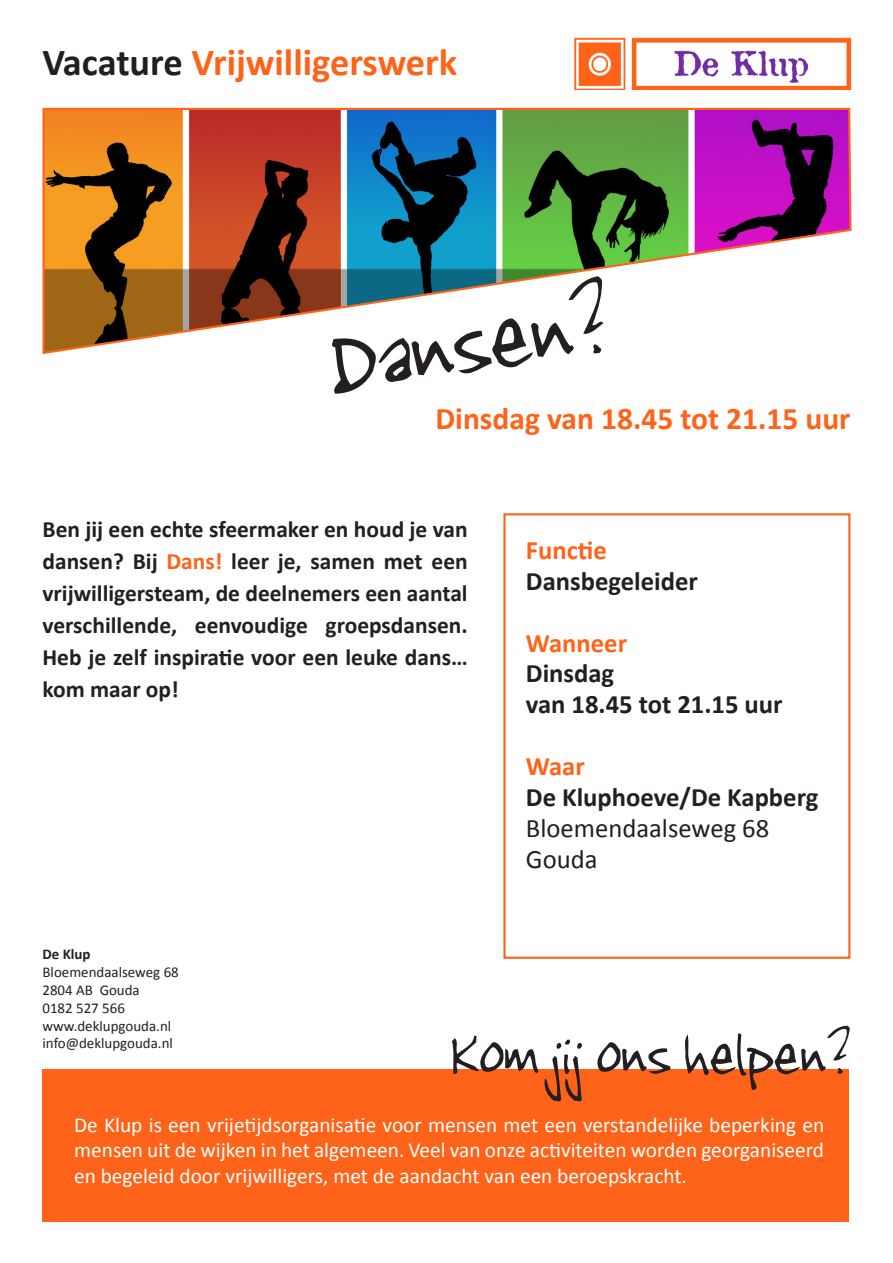
<style>
.page{position:relative;width:893px;height:1263px;background:#fff}
.page>*{position:absolute;margin:0;border:0;box-sizing:border-box;transform-origin:0 0}
.t1{font:130.05px "Jenkinsv 20";color:#231f20}
.t2{font:82.05px "Jenkinsv 20";color:#231f20}
.t3{font:700 38.4px "Calibri";color:#ff6319}
.t4{font:700 31.5px "Calibri";color:#ff6319}
.t5{font:700 26.7px "Calibri";color:#231f20}
.t6{font:26.7px "Calibri";color:#231f20}
.t7{font:700 26.7px "Calibri";color:#ff6319}
.t8{font:700 23.4px/32px "Calibri";color:#231f20;text-align:justify}
.t9{font:21.3px/25.7px "Calibri";color:#fff;text-align:justify}
.t10{font:15px "Calibri";color:#231f20}
.t11{font:700 15px "Calibri";color:#231f20}
.s1{color:#231f20}
.s2{color:#ff6319}
</style>
<div class="page">
<div style="left:503px;top:513px;width:347px;height:446px;border:2px solid #ff6319"></div>
<div style="left:42px;top:1069px;width:807px;height:152px;background:#ff6319"></div>
<img style="left:575px;top:38px;width:276px;height:52px">
<svg style="left:42px;top:107px;width:810px;height:247px"></svg>
<p class="t3" style="left:42px;top:39px;width:416px"><span class="s1">Vacature</span> Vrijwilligerswerk</p>
<p class="t1" style="left:313px;top:292px;width:285px;rotate:-9deg">Dansen?</p>
<p class="t4" style="left:435px;top:398px;width:417px">Dinsdag van 18.45 tot 21.15 uur</p>
<p class="t8" style="left:43px;top:512px;width:427px">Ben jij een echte sfeermaker en houd je van dansen? Bij <span class="s2">Dans!</span> leer je, samen met een vrijwilligersteam, de deelnemers een aantal verschillende, eenvoudige groepsdansen.<br>Heb je zelf inspiratie voor een leuke dans… kom maar op!</p>
<p class="t7" style="left:526px;top:533px;width:83px">Functie</p>
<p class="t5" style="left:526px;top:564px;width:174px">Dansbegeleider</p>
<p class="t7" style="left:526px;top:626px;width:103px">Wanneer</p>
<p class="t5" style="left:526px;top:657px;width:90px">Dinsdag</p>
<p class="t5" style="left:526px;top:688px;width:258px">van 18.45 tot 21.15 uur</p>
<p class="t7" style="left:526px;top:750px;width:60px">Waar</p>
<p class="t5" style="left:526px;top:781px;width:294px">De Kluphoeve/De Kapberg</p>
<p class="t6" style="left:526px;top:812px;width:245px">Bloemendaalseweg 68</p>
<p class="t6" style="left:526px;top:842px;width:73px">Gouda</p>
<p class="t11" style="left:43px;top:944px;width:50px">De Klup</p>
<p class="t10" style="left:43px;top:962px;width:138px">Bloemendaalseweg 68</p>
<p class="t10" style="left:43px;top:980px;width:99px">2804 AB Gouda</p>
<p class="t10" style="left:43px;top:998px;width:84px">0182 527 566</p>
<p class="t10" style="left:43px;top:1016px;width:130px">www.deklupgouda.nl</p>
<p class="t10" style="left:43px;top:1034px;width:132px">info@deklupgouda.nl</p>
<p class="t2" style="left:449px;top:1008px;width:401px">Kom jij ons helpen?</p>
<p class="t9" style="left:74px;top:1111px;width:752px">De Klup is een vrijetijdsorganisatie voor mensen met een verstandelijke beperking en mensen uit de wijken in het algemeen. Veel van onze activiteiten worden georganiseerd en begeleid door vrijwilligers, met de aandacht van een beroepskracht.</p>
</div>
